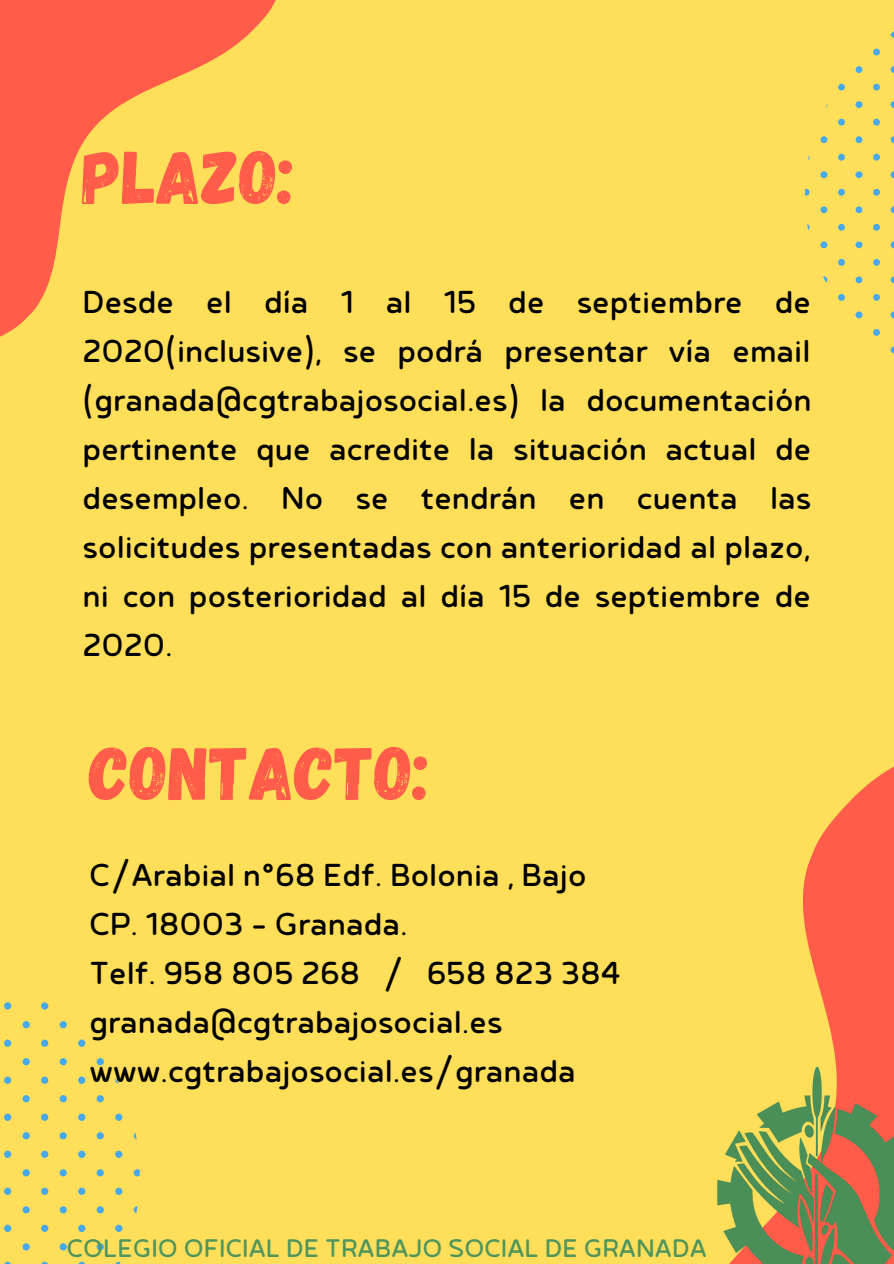
<style>
.page{position:relative;width:894px;height:1264px;background:#fff}
.page>*{position:absolute;margin:0;border:0;box-sizing:border-box;transform-origin:0 0}
.t1{font:75px "Gagalin";color:#ff5c49}
.t2{font:37.5px/48.9px "Betm Rounded";color:#000;text-align:justify}
.t3{font:30px "Betm Rounded";color:#4f955c}
</style>
<div class="page">
<div style="left:0;top:0;width:893px;height:1263px;background:#ffde59"></div>
<svg style="left:0;top:0;width:276px;height:337px"></svg>
<svg style="left:803px;top:767px;width:90px;height:152px;fill:#ff5c49"></svg>
<svg style="left:890px;top:66px;width:3px;height:7px"></svg>
<svg style="left:873px;top:84px;width:6px;height:6px"></svg>
<svg style="left:873px;top:49px;width:6px;height:6px"></svg>
<svg style="left:890px;top:32px;width:3px;height:6px"></svg>
<svg style="left:890px;top:136px;width:3px;height:7px"></svg>
<svg style="left:873px;top:154px;width:6px;height:7px"></svg>
<svg style="left:873px;top:119px;width:6px;height:7px"></svg>
<svg style="left:890px;top:101px;width:3px;height:7px"></svg>
<svg style="left:890px;top:206px;width:3px;height:7px"></svg>
<svg style="left:873px;top:224px;width:6px;height:7px"></svg>
<svg style="left:873px;top:189px;width:6px;height:7px"></svg>
<svg style="left:890px;top:171px;width:3px;height:7px"></svg>
<svg style="left:890px;top:276px;width:3px;height:7px"></svg>
<svg style="left:873px;top:294px;width:6px;height:7px"></svg>
<svg style="left:873px;top:259px;width:6px;height:7px"></svg>
<svg style="left:890px;top:241px;width:3px;height:7px"></svg>
<svg style="left:890px;top:346px;width:3px;height:7px"></svg>
<svg style="left:873px;top:329px;width:6px;height:7px"></svg>
<svg style="left:890px;top:311px;width:3px;height:7px"></svg>
<svg style="left:855px;top:66px;width:7px;height:7px"></svg>
<svg style="left:838px;top:84px;width:6px;height:6px"></svg>
<svg style="left:855px;top:136px;width:7px;height:7px"></svg>
<svg style="left:820px;top:136px;width:7px;height:7px"></svg>
<svg style="left:838px;top:154px;width:6px;height:7px"></svg>
<svg style="left:838px;top:119px;width:6px;height:7px"></svg>
<svg style="left:855px;top:101px;width:7px;height:7px"></svg>
<svg style="left:855px;top:206px;width:7px;height:7px"></svg>
<svg style="left:820px;top:206px;width:7px;height:7px"></svg>
<svg style="left:838px;top:224px;width:6px;height:7px"></svg>
<svg style="left:805px;top:189px;width:4px;height:7px"></svg>
<svg style="left:838px;top:189px;width:6px;height:7px"></svg>
<svg style="left:855px;top:171px;width:7px;height:7px"></svg>
<svg style="left:820px;top:171px;width:7px;height:7px"></svg>
<svg style="left:855px;top:276px;width:7px;height:7px"></svg>
<svg style="left:823px;top:276px;width:4px;height:7px"></svg>
<svg style="left:838px;top:294px;width:6px;height:7px"></svg>
<svg style="left:838px;top:259px;width:6px;height:7px"></svg>
<svg style="left:855px;top:241px;width:7px;height:7px"></svg>
<svg style="left:820px;top:241px;width:7px;height:7px"></svg>
<svg style="left:855px;top:311px;width:7px;height:7px"></svg>
<svg style="left:97px;top:1058px;width:7px;height:7px"></svg>
<svg style="left:115px;top:1113px;width:7px;height:7px"></svg>
<svg style="left:97px;top:1132px;width:7px;height:7px"></svg>
<svg style="left:134px;top:1132px;width:3px;height:7px"></svg>
<svg style="left:97px;top:1095px;width:7px;height:7px"></svg>
<svg style="left:115px;top:1187px;width:7px;height:7px"></svg>
<svg style="left:97px;top:1206px;width:7px;height:7px"></svg>
<svg style="left:134px;top:1206px;width:4px;height:7px"></svg>
<svg style="left:97px;top:1169px;width:7px;height:7px"></svg>
<svg style="left:134px;top:1169px;width:5px;height:7px"></svg>
<svg style="left:115px;top:1150px;width:7px;height:7px"></svg>
<svg style="left:97px;top:1243px;width:7px;height:7px"></svg>
<svg style="left:115px;top:1224px;width:7px;height:7px"></svg>
<svg style="left:78px;top:1039px;width:7px;height:7px"></svg>
<svg style="left:41px;top:1039px;width:7px;height:7px"></svg>
<svg style="left:23px;top:1058px;width:7px;height:7px"></svg>
<svg style="left:60px;top:1058px;width:7px;height:7px"></svg>
<svg style="left:23px;top:1021px;width:7px;height:7px"></svg>
<svg style="left:60px;top:1021px;width:7px;height:7px"></svg>
<svg style="left:41px;top:1002px;width:7px;height:7px"></svg>
<svg style="left:78px;top:1113px;width:7px;height:7px"></svg>
<svg style="left:41px;top:1113px;width:7px;height:7px"></svg>
<svg style="left:23px;top:1132px;width:7px;height:7px"></svg>
<svg style="left:60px;top:1132px;width:7px;height:7px"></svg>
<svg style="left:23px;top:1095px;width:7px;height:7px"></svg>
<svg style="left:60px;top:1095px;width:7px;height:7px"></svg>
<svg style="left:78px;top:1076px;width:7px;height:7px"></svg>
<svg style="left:41px;top:1076px;width:7px;height:7px"></svg>
<svg style="left:78px;top:1187px;width:7px;height:7px"></svg>
<svg style="left:41px;top:1187px;width:7px;height:7px"></svg>
<svg style="left:23px;top:1206px;width:7px;height:7px"></svg>
<svg style="left:60px;top:1206px;width:7px;height:7px"></svg>
<svg style="left:23px;top:1169px;width:7px;height:7px"></svg>
<svg style="left:60px;top:1169px;width:7px;height:7px"></svg>
<svg style="left:78px;top:1150px;width:7px;height:7px"></svg>
<svg style="left:41px;top:1150px;width:7px;height:7px"></svg>
<svg style="left:23px;top:1243px;width:7px;height:7px"></svg>
<svg style="left:60px;top:1243px;width:7px;height:7px"></svg>
<svg style="left:78px;top:1224px;width:7px;height:7px"></svg>
<svg style="left:41px;top:1224px;width:7px;height:7px"></svg>
<svg style="left:4px;top:1039px;width:7px;height:7px"></svg>
<svg style="left:4px;top:1002px;width:7px;height:7px"></svg>
<svg style="left:4px;top:1113px;width:7px;height:7px"></svg>
<svg style="left:4px;top:1076px;width:7px;height:7px"></svg>
<svg style="left:4px;top:1187px;width:7px;height:7px"></svg>
<svg style="left:4px;top:1150px;width:7px;height:7px"></svg>
<svg style="left:4px;top:1224px;width:7px;height:7px"></svg>
<img style="left:717px;top:919px;width:176px;height:344px">
<h1 class="t1" style="left:83px;top:129px;width:213px">PLAZO:</h1>
<p class="t2" style="left:83px;top:274px;width:730px">Desde el día 1 al 15 de septiembre de 2020(inclusive), se podrá presentar vía email (granada@cgtrabajosocial.es) la documentación pertinente que acredite la situación actual de desempleo. No se tendrán en cuenta las solicitudes presentadas con anterioridad al plazo, ni con posterioridad al día 15 de septiembre de 2020.</p>
<h1 class="t1" style="left:89px;top:724px;width:341px">CONTACTO:</h1>
<p class="t2" style="left:89px;top:847px;width:533px;text-align:left">C/Arabial nº68 Edf. Bolonia , Bajo<br>CP. 18003 - Granada.<br>Telf. 958 805 268 / 658 823 384 granada@cgtrabajosocial.es www.cgtrabajosocial.es/granada</p>
<p class="t3" style="left:67px;top:1224px;width:641px">COLEGIO OFICIAL DE TRABAJO SOCIAL DE GRANADA</p>
</div>
